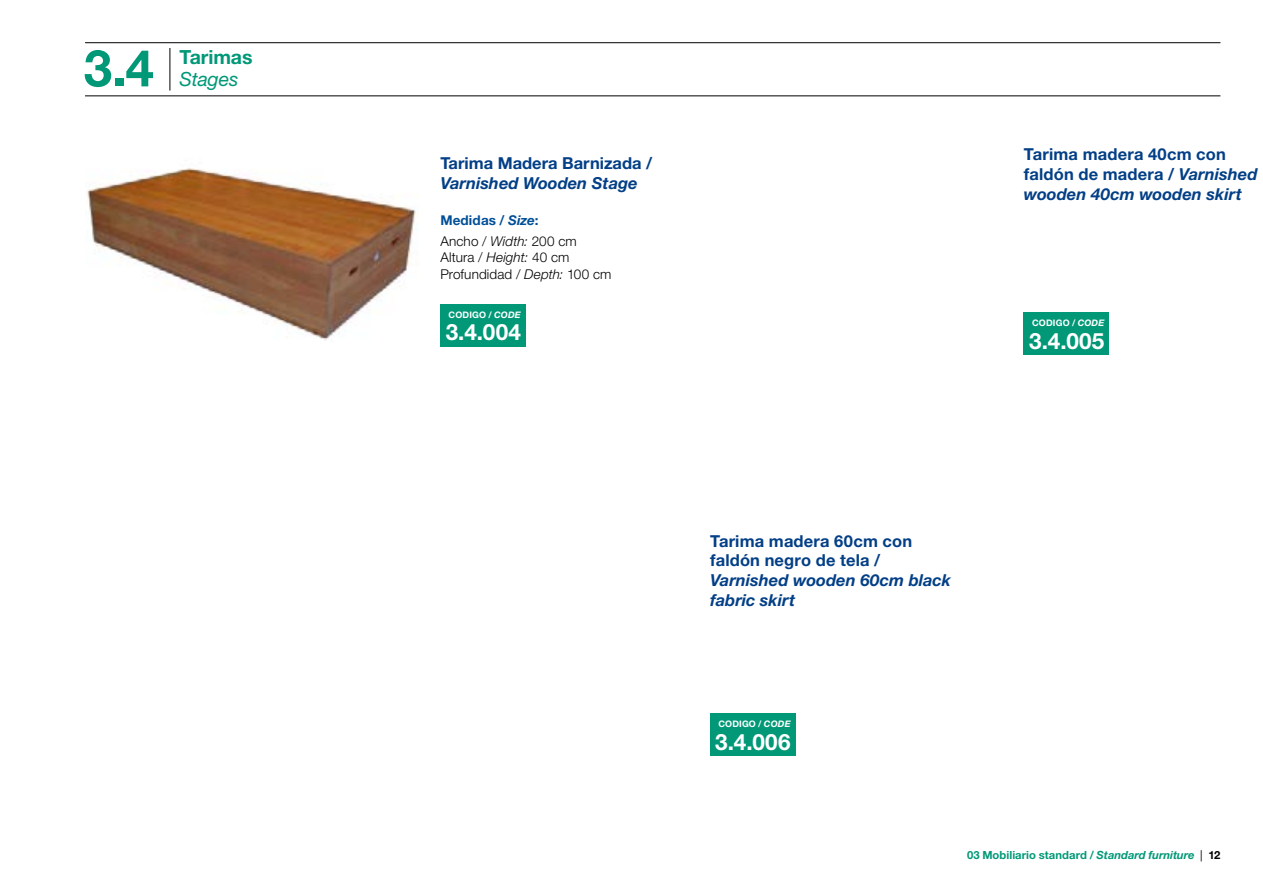
<style>
.page{position:relative;width:1263px;height:893px;background:#fff}
.page>*{position:absolute;margin:0;border:0;box-sizing:border-box;transform-origin:0 0}
.t1{font:700 51px "Helvetica Neue LT Std";color:#009877}
.t2{font:700 22.5px "Helvetica Neue LT Std";letter-spacing:.015em;color:#fff}
.t3{font:700 19.5px "Helvetica Neue LT Std";letter-spacing:-.005em;color:#009877}
.t4{font:italic 19.5px "Helvetica Neue LT Std";letter-spacing:-.01em;color:#009877}
.t5{font:700 16.5px/19.8px "Helvetica Neue LT Std";letter-spacing:.01em;color:#033f86}
.t6{font:italic 700 16.5px/19.8px "Helvetica Neue LT Std";color:#033f86}
.t7{font:300 13.5px/20.7px "Helvetica Neue LT Std";letter-spacing:.01em;color:#000}
.t8{font:700 11.25px "Helvetica Neue LT Std";letter-spacing:.005em;color:#009877}
.t9{font:700 9px "Helvetica Neue LT Std";letter-spacing:.02em;color:#fff}
.s1{font-weight:700;color:#014f98}
.s2{font-weight:700;font-style:italic;color:#014f98}
.s3{font-style:italic}
.s4{font-weight:400;color:#000}
.s5{color:#000}
</style>
<div class="page">
<img style="left:85px;top:168px;width:333px;height:172px">
<div style="left:710px;top:714px;width:85px;height:42px;background:#009877"></div>
<hr style="left:85px;top:96px;width:1135px;height:1px;background:#000">
<hr style="left:170px;top:48px;width:1px;height:43px;background:#000">
<hr style="left:85px;top:42px;width:1135px;height:1px;background:#000">
<div style="left:440px;top:304px;width:85px;height:43px;background:#009877"></div>
<div style="left:1024px;top:313px;width:85px;height:42px;background:#009877"></div>
<h1 class="t1" style="left:84px;top:37px;width:72px">3.4</h1>
<p class="t3" style="left:179px;top:45px;width:75px">Tarimas</p>
<p class="t4" style="left:179px;top:68px;width:61px">Stages</p>
<p class="t5" style="left:440px;top:153px;width:214px">Tarima Madera Barnizada /</p>
<p class="t6" style="left:440px;top:173px;width:199px">Varnished Wooden Stage</p>
<p class="t7" style="left:440px;top:209px;width:138px"><span class="s1">Medidas /</span> <span class="s2">Size</span><span class="s1">:<br></span>Ancho / <span class="s3">Width:</span> 200 cm</p>
<p class="t7" style="left:440px;top:249px;width:173px;line-height:16.5px">Altura / <span class="s3">Height:</span> 40 cm<br>Profundidad / <span class="s3">Depth:</span> 100 cm</p>
<p class="t9" style="left:449px;top:309px;width:74px">CODIGO / <span class="s3">CODE</span></p>
<h2 class="t2" style="left:446px;top:318px;width:77px">3.4.004</h2>
<p class="t5" style="left:1024px;top:144px;width:235px">Tarima madera 40cm con faldón de madera / <span class="s3">Varnished wooden 40cm wooden skirt</span></p>
<p class="t9" style="left:1032px;top:317px;width:74px">CODIGO / <span class="s3">CODE</span></p>
<h2 class="t2" style="left:1029px;top:327px;width:77px">3.4.005</h2>
<p class="t5" style="left:710px;top:530px;width:204px">Tarima madera 60cm con faldón negro de tela /</p>
<p class="t6" style="left:710px;top:570px;width:242px">Varnished wooden 60cm black fabric skirt</p>
<p class="t9" style="left:718px;top:718px;width:74px">CODIGO / <span class="s3">CODE</span></p>
<h2 class="t2" style="left:715px;top:728px;width:77px">3.4.006</h2>
<p class="t8" style="left:967px;top:847px;width:255px">03 Mobiliario standard / <span class="s3">Standard furniture</span> <span class="s4">|</span> <span class="s5">12</span></p>
</div>
